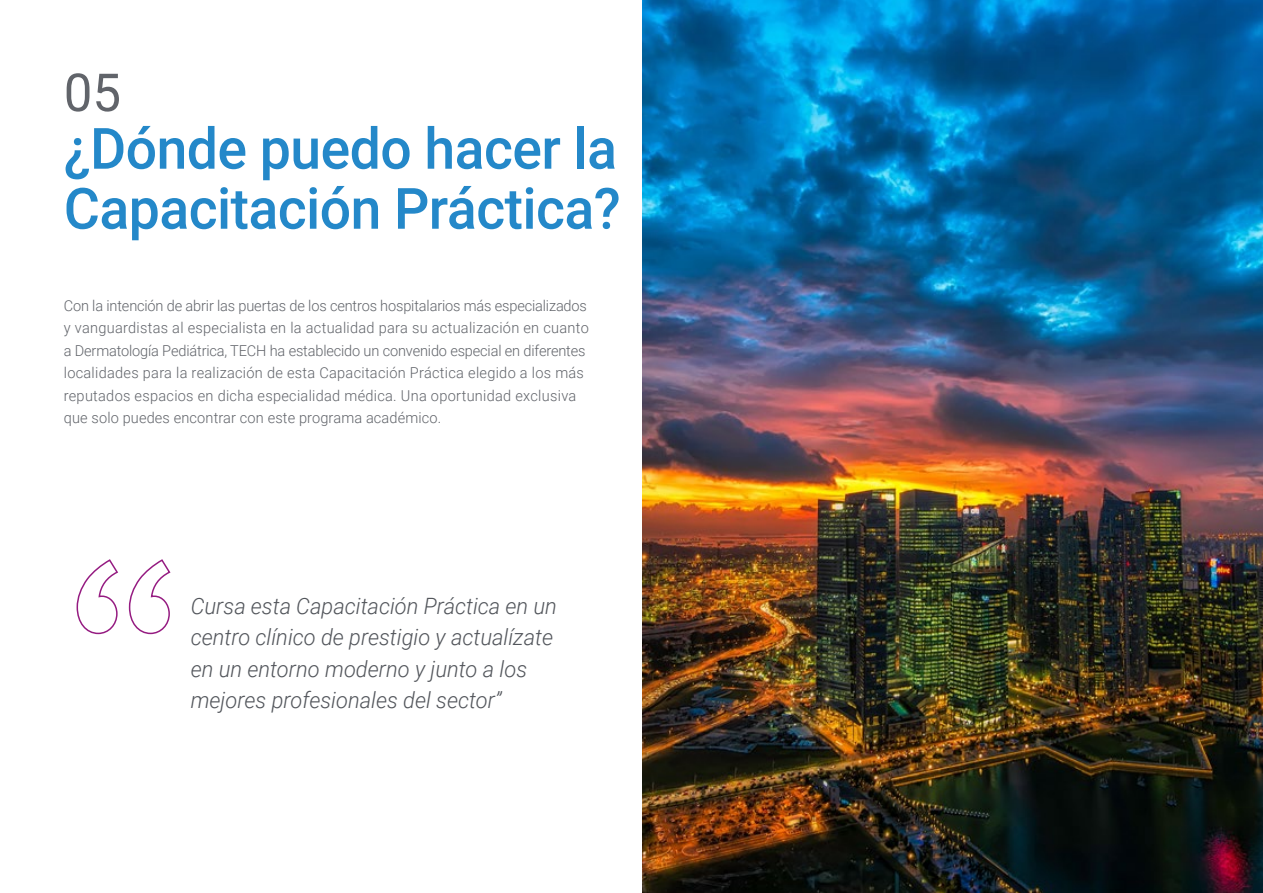
<style>
.page{position:relative;width:1263px;height:893px;background:#fff}
.page>*{position:absolute;margin:0;border:0;box-sizing:border-box;transform-origin:0 0}
.t1{font:500 57px/60px "Roboto";letter-spacing:-.01em;color:#2488c9}
.t2{font:52.5px "Roboto";color:#61646a}
.t3{font:italic 300 22.5px/31.5px "Roboto";color:#52555b}
.t4{font:300 15px/22.5px "Roboto";letter-spacing:.01em;color:#61646a}
</style>
<div class="page">
<svg style="left:76px;top:559px;width:95px;height:76px"></svg>
<img style="left:642px;top:0;width:621px;height:893px">
<h2 class="t2" style="left:64px;top:56px;width:59px">05</h2>
<h1 class="t1" style="left:64px;top:116px;width:558px">¿Dónde puedo hacer la<br>Capacitación Práctica?</h1>
<p class="t4" style="left:64px;top:293px;width:526px">Con la intención de abrir las puertas de los centros hospitalarios más especializados y vanguardistas al especialista en la actualidad para su actualización en cuanto a Dermatología Pediátrica, TECH ha establecido un convenido especial en diferentes localidades para la realización de esta Capacitación Práctica elegido a los más reputados espacios en dicha especialidad médica. Una oportunidad exclusiva que solo puedes encontrar con este programa académico.</p>
<h3 class="t3" style="left:191px;top:589px;width:368px">Cursa esta Capacitación Práctica en un centro clínico de prestigio y actualízate en un entorno moderno y junto a los mejores profesionales del sector”</h3>
</div>
